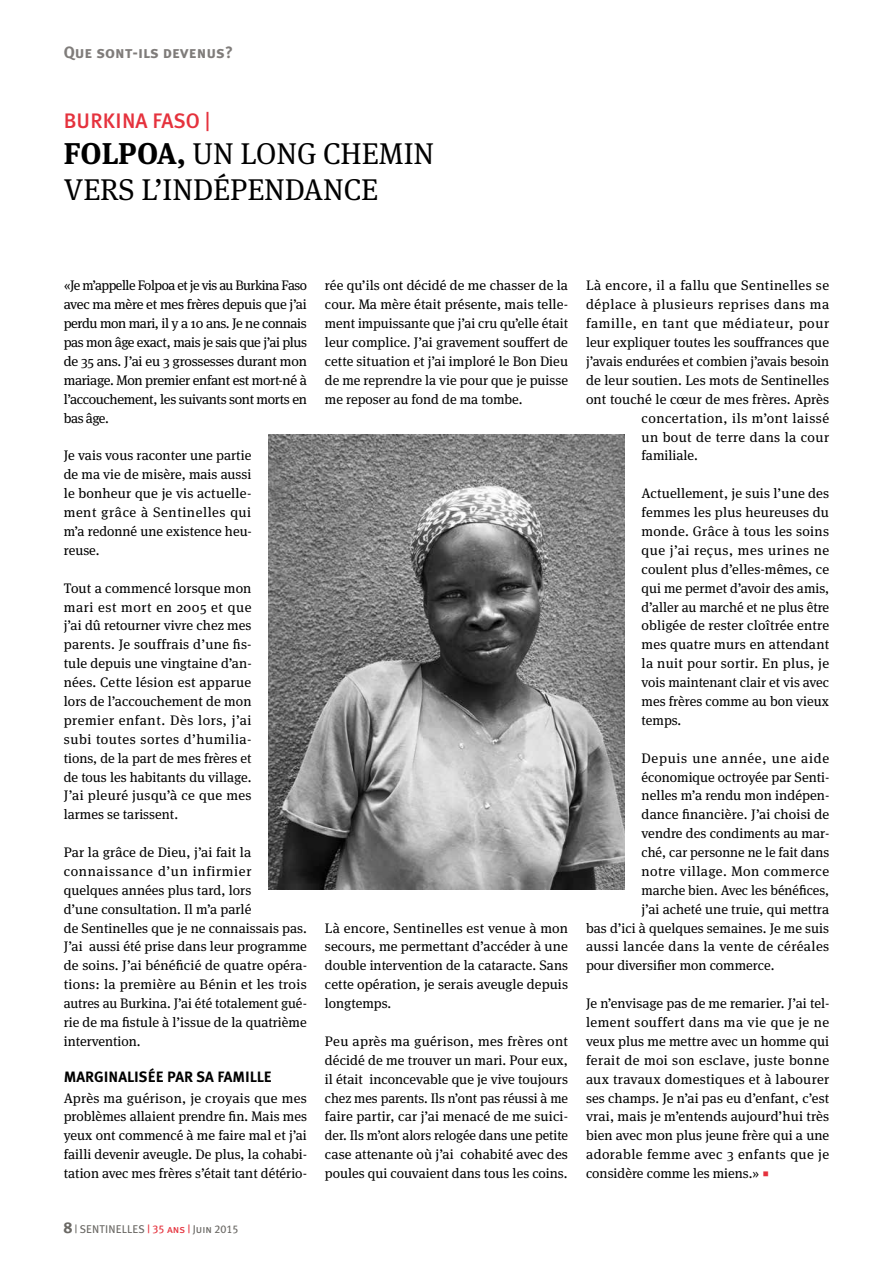
<style>
.page{position:relative;width:893px;height:1263px;background:#fff}
.page>*{position:absolute;margin:0;border:0;box-sizing:border-box;transform-origin:0 0}
.t1{font:30px/36px "Meta Serif";color:#000}
.t2{font:500 21px "Meta Plus";letter-spacing:.005em;color:#e5323d}
.t3{font:16.5px "Meta Plus Bold Caps";color:#7f7c7a}
.t4{font:700 15px "Meta Plus";color:#000}
.t5{font:13.8px/18.9px "Meta Serif";color:#000;text-align:justify}
.t6{font:11.25px "Meta Plus Book Caps";color:#6a6864}
.s1{font-family:"Meta Serif Lf";font-weight:700}
.s2{font-weight:700}
.s3{font-family:"Meta Plus Bold Caps";font-size:15.75px}
.s4{color:#e5323d}
.s5{font-family:"Minion Pro";font-size:16.5px;color:#e5323d}
</style>
<div class="page">
<img style="left:268px;top:434px;width:357px;height:456px">
<p class="t3" style="left:64px;top:43px;width:171px">Que sont-ils devenus?</p>
<h2 class="t2" style="left:64px;top:108px;width:148px">BURKINA FASO <span class="s1">|</span></h2>
<h1 class="t1" style="left:64px;top:135px;width:372px"><span class="s2">FOLPOA,</span> un long chemin vers l’indépendance</h1>
<p class="t5" style="left:64px;top:276px;width:245px">«Je m’appelle Folpoa et je vis au Burkina Faso avec ma mère et mes frères depuis que j’ai perdu mon mari, il y a 10 ans. Je ne connais pas mon âge exact, mais je sais que j’ai plus de 35 ans. J’ai eu 3 grossesses durant mon mariage. Mon premier enfant est mort-né à l’accouchement, les suivants sont morts en bas âge.</p>
<p class="t5" style="left:64px;top:446px;width:189px">Je vais vous raconter une partie de ma vie de misère, mais aussi le bonheur que je vis actuelle&shy;ment grâce à Sentinelles qui m’a redonné une existence heu&shy;reuse.</p>
<p class="t5" style="left:64px;top:578px;width:189px">Tout a commencé lorsque mon mari est mort en 2005 et que j’ai dû retourner vivre chez mes parents. Je souffrais d’une fis&shy;tule depuis une vingtaine d’an&shy;nées. Cette lésion est apparue lors de l’accouchement de mon premier enfant. Dès lors, j’ai subi toutes sortes d’humilia&shy;tions, de la part de mes frères et de tous les habitants du village.<br>J’ai pleuré jusqu’à ce que mes larmes se tarissent.</p>
<p class="t5" style="left:64px;top:843px;width:245px;text-align:left">Par la grâce de Dieu, j’ai fait la connaissance d’un infirmier quelques années plus tard, lors<br>d’une consultation. Il m’a parlé<br>de Sentinelles que je ne connaissais pas.<br>J’ai aussi été prise dans leur programme de soins. J’ai bénéficié de quatre opéra&shy;tions: la première au Bénin et les trois autres au Burkina. J’ai été totalement gué&shy;rie de ma fistule à l’issue de la quatrième intervention.</p>
<p class="t4" style="left:64px;top:1068px;width:210px">MARGINALISÉE PAR SA FAMILLE</p>
<p class="t5" style="left:64px;top:1088px;width:245px">Après ma guérison, je croyais que mes problèmes allaient prendre fin. Mais mes yeux ont commencé à me faire mal et j’ai failli devenir aveugle. De plus, la cohabi&shy;tation avec mes frères s’était tant détério-</p>
<p class="t6" style="left:64px;top:1223px;width:176px"><span class="s3">8</span> | SentinElles <span class="s4">| 35 ans |</span> Juin 2015</p>
<p class="t5" style="left:325px;top:276px;width:245px">rée qu’ils ont décidé de me chasser de la cour. Ma mère était présente, mais telle&shy;ment impuissante que j’ai cru qu’elle était leur complice. J’ai gravement souffert de cette situation et j’ai imploré le Bon Dieu de me reprendre la vie pour que je puisse me reposer au fond de ma tombe.</p>
<p class="t5" style="left:325px;top:918px;width:245px">Là encore, Sentinelles est venue à mon secours, me permettant d’accéder à une double intervention de la cataracte. Sans cette opération, je serais aveugle depuis longtemps.</p>
<p class="t5" style="left:325px;top:1031px;width:245px">Peu après ma guérison, mes frères ont décidé de me trouver un mari. Pour eux, il était inconcevable que je vive toujours chez mes parents. Ils n’ont pas réussi à me faire partir, car j’ai menacé de me suici&shy;der. Ils m’ont alors relogée dans une petite case attenante où j’ai cohabité avec des poules qui couvaient dans tous les coins.</p>
<p class="t5" style="left:586px;top:276px;width:245px">Là encore, il a fallu que Sentinelles se</p>
<p class="t5" style="left:586px;top:295px;width:245px">déplace à plusieurs reprises dans ma</p>
<p class="t5" style="left:586px;top:314px;width:245px">famille, en tant que médiateur, pour</p>
<p class="t5" style="left:586px;top:333px;width:244px">leur expliquer toutes les souffrances que</p>
<p class="t5" style="left:586px;top:352px;width:245px">j’avais endurées et combien j’avais besoin</p>
<p class="t5" style="left:586px;top:370px;width:245px">de leur soutien. Les mots de Sentinelles</p>
<p class="t5" style="left:586px;top:389px;width:245px">ont touché le cœur de mes frères. Après</p>
<p class="t5" style="left:642px;top:408px;width:189px">concertation, ils m’ont laissé</p>
<p class="t5" style="left:642px;top:427px;width:189px">un bout de terre dans la cour</p>
<p class="t5" style="left:642px;top:446px;width:58px">familiale.</p>
<p class="t5" style="left:642px;top:484px;width:189px">Actuellement, je suis l’une des femmes les plus heureuses du monde. Grâce à tous les soins que j’ai reçus, mes urines ne coulent plus d’elles-mêmes, ce qui me permet d’avoir des amis, d’aller au marché et ne plus être obligée de rester cloîtrée entre mes quatre murs en attendant la nuit pour sortir. En plus, je vois maintenant clair et vis avec mes frères comme au bon vieux temps.</p>
<p class="t5" style="left:642px;top:748px;width:189px">Depuis une année, une aide</p>
<p class="t5" style="left:642px;top:767px;width:189px">économique octroyée par Senti-</p>
<p class="t5" style="left:642px;top:786px;width:189px">nelles m’a rendu mon indépen-</p>
<p class="t5" style="left:642px;top:805px;width:189px">dance financière. J’ai choisi de</p>
<p class="t5" style="left:642px;top:824px;width:189px">vendre des condiments au mar-</p>
<p class="t5" style="left:642px;top:843px;width:189px">ché, car personne ne le fait dans</p>
<p class="t5" style="left:642px;top:861px;width:189px">notre village. Mon commerce</p>
<p class="t5" style="left:642px;top:880px;width:189px">marche bien. Avec les bénéfices,</p>
<p class="t5" style="left:642px;top:899px;width:189px">j’ai acheté une truie, qui mettra</p>
<p class="t5" style="left:586px;top:918px;width:245px">bas d’ici à quelques semaines. Je me suis</p>
<p class="t5" style="left:586px;top:937px;width:245px">aussi lancée dans la vente de céréales</p>
<p class="t5" style="left:586px;top:956px;width:190px">pour diversifier mon commerce.</p>
<p class="t5" style="left:586px;top:994px;width:245px">Je n’envisage pas de me remarier. J’ai tel&shy;lement souffert dans ma vie que je ne veux plus me mettre avec un homme qui ferait de moi son esclave, juste bonne aux travaux domestiques et à labourer ses champs. Je n’ai pas eu d’enfant, c’est vrai, mais je m’entends aujourd’hui très bien avec mon plus jeune frère qui a une adorable femme avec 3 enfants que je considère comme les miens.» <span class="s5">■</span></p>
</div>
